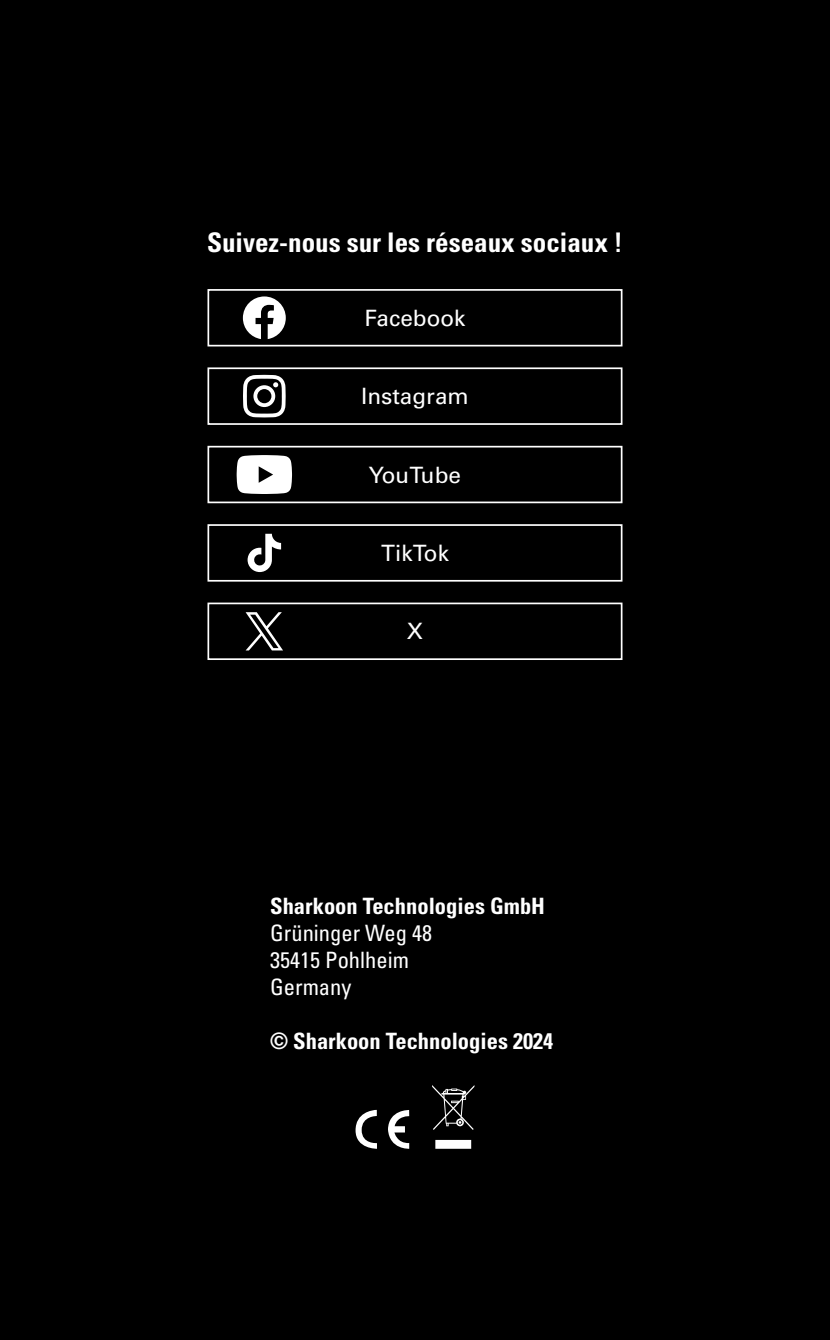
<style>
.page{position:relative;width:830px;height:1340px;background:#fff}
.page>*{position:absolute;margin:0;border:0;box-sizing:border-box;transform-origin:0 0}
.t1{font:27px "Univers LTCYR 67 Bold Cond";color:#fff}
.t2{font:22.5px "Univers LTCYR 67 Bold Cond";color:#fff}
.t3{font:condensed 22.5px "Univers LTCYR 57";color:#fff}
.t4{font:22.5px "Univers LTCYR 55 Roman";color:#fff}
</style>
<div class="page">
<div style="left:0;top:0;width:829px;height:1339px;background:#000"></div>
<svg style="left:355px;top:1109px;width:22px;height:40px"></svg>
<svg style="left:388px;top:1110px;width:21px;height:39px"></svg>
<svg style="left:432px;top:1085px;width:42px;height:63px"></svg>
<div style="left:207px;top:289px;width:415px;height:57px;border:2px solid #fff"></div>
<svg style="left:243px;top:296px;width:42px;height:43px"></svg>
<div style="left:207px;top:367px;width:415px;height:58px;border:2px solid #fff"></div>
<svg style="left:243px;top:375px;width:42px;height:42px"></svg>
<div style="left:207px;top:446px;width:415px;height:57px;border:2px solid #fff"></div>
<svg style="left:236px;top:455px;width:56px;height:39px;background:#dedede"></svg>
<div style="left:207px;top:524px;width:415px;height:57px;border:2px solid #fff"></div>
<svg style="left:247px;top:534px;width:34px;height:38px"></svg>
<div style="left:207px;top:602px;width:415px;height:58px;border:2px solid #fff"></div>
<svg style="left:245px;top:612px;width:38px;height:38px"></svg>
<p class="t1" style="left:207px;top:226px;width:417px">Suivez-nous sur les réseaux sociaux !</p>
<p class="t4" style="left:364px;top:302px;width:102px">Facebook</p>
<p class="t4" style="left:361px;top:381px;width:109px">Instagram</p>
<p class="t4" style="left:369px;top:459px;width:93px">YouTube</p>
<p class="t4" style="left:381px;top:537px;width:69px">TikTok</p>
<p class="t4" style="left:406px;top:616px;width:18px">X</p>
<p class="t2" style="left:270px;top:892px;width:276px">Sharkoon Technologies GmbH</p>
<p class="t3" style="left:270px;top:919px;width:163px">Grüninger Weg 48</p>
<p class="t3" style="left:270px;top:946px;width:140px">35415 Pohlheim</p>
<p class="t3" style="left:270px;top:973px;width:83px">Germany</p>
<p class="t2" style="left:270px;top:1027px;width:284px">© Sharkoon Technologies 2024</p>
</div>
